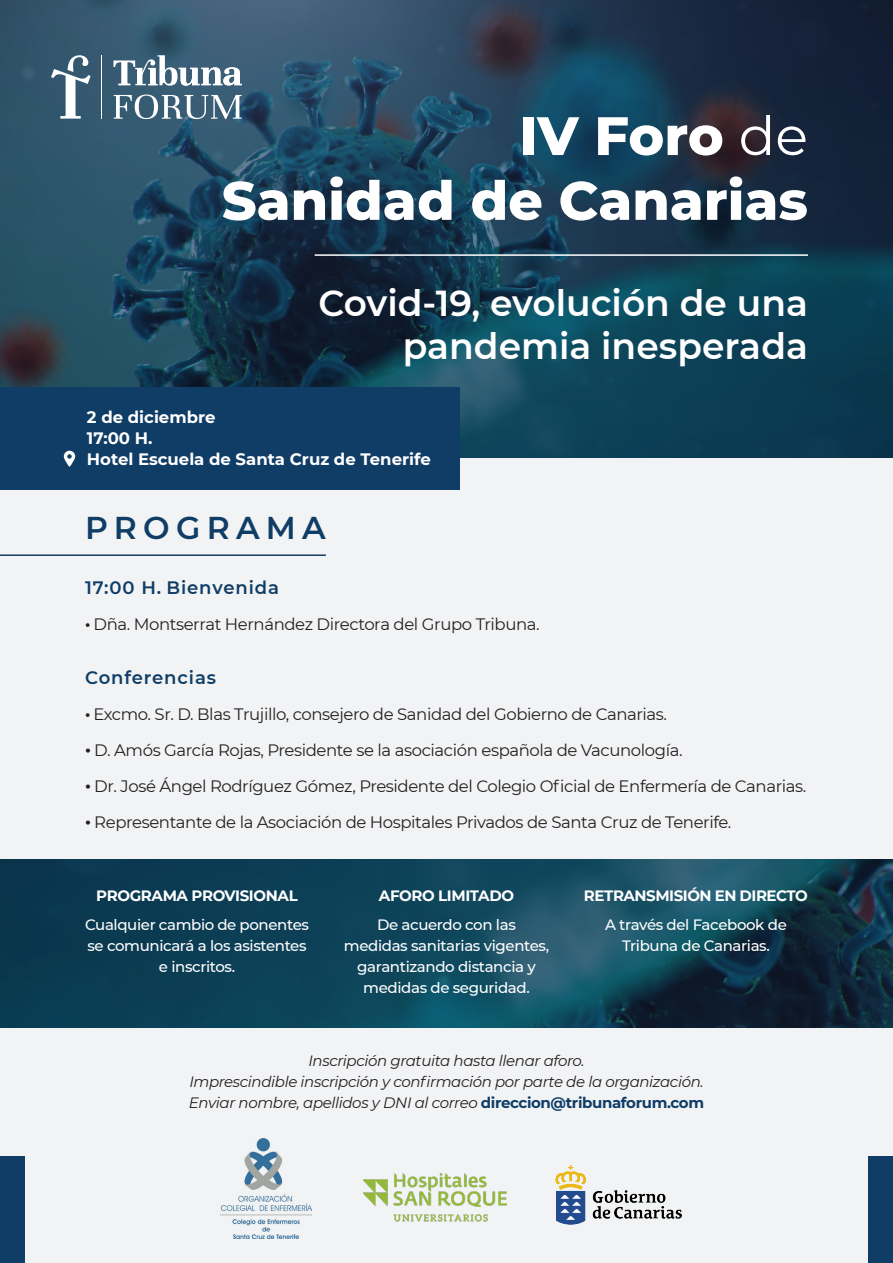
<style>
.page{position:relative;width:893px;height:1263px;background:#fff}
.page>*{position:absolute;margin:0;border:0;box-sizing:border-box;transform-origin:0 0}
.t1{font:800 54px "Montserrat";color:#fff}
.t2{font:600 36px/43.2px "Montserrat";color:#fff;text-align:right}
.t3{font:600 31.5px "Montserrat";letter-spacing:.2em;color:#0f3d66}
.t4{font:600 18px "Montserrat";letter-spacing:.05em;color:#0f3d66}
.t5{font:16.5px "Montserrat";letter-spacing:-.025em;color:#231f20}
.t6{font:700 16.5px "Montserrat";color:#fff}
.t7{font:500 15px/21px "Montserrat";letter-spacing:-.025em;color:#fff;text-align:center}
.t8{font:italic 15px "Montserrat";letter-spacing:-.025em;color:#231f20}
.t9{font:700 15px "Montserrat";letter-spacing:-.03em;color:#fff}
.s1{font-weight:400}
.s2{font-family:"Times New Roman";font-size:15px}
.s3{font-family:"Times New Roman"}
.s4{font-weight:700}
.s5{font-weight:700;font-style:normal;color:#0f3d66}
</style>
<div class="page">
<svg style="left:0;top:858px;width:893px;height:170px;background:#124256"></svg>
<div style="left:0;top:457px;width:893px;height:401px;background:#f2f3f4"></div>
<svg style="left:0;top:0;width:893px;height:457px;background:#1b3f55"></svg>
<div style="left:0;top:1028px;width:893px;height:235px;background:#f2f3f4"></div>
<div style="left:0;top:388px;width:459px;height:102px;background:#0f3d66"></div>
<svg style="left:64px;top:451px;width:11px;height:16px"></svg>
<hr style="left:315px;top:254px;width:493px;height:2px;background:#fff">
<hr style="left:0;top:554px;width:326px;height:2px;background:#0f3d66">
<svg style="left:114px;top:95px;width:128px;height:24px"></svg>
<svg style="left:114px;top:55px;width:128px;height:31px"></svg>
<svg style="left:51px;top:55px;width:40px;height:64px"></svg>
<hr style="left:102px;top:55px;width:1px;height:64px;background:#fff">
<img style="left:220px;top:1138px;width:92px;height:100px">
<img style="left:363px;top:1173px;width:144px;height:49px">
<img style="left:555px;top:1166px;width:126px;height:58px">
<div style="left:869px;top:1156px;width:24px;height:107px;background:#0f3d66"></div>
<div style="left:0;top:1156px;width:24px;height:107px;background:#0f3d66"></div>
<p class="t1" style="left:519px;top:96px;width:290px">IV Foro <span class="s1">de</span></p>
<p class="t1" style="left:222px;top:161px;width:588px">Sanidad de Canarias</p>
<p class="t2" style="left:318px;top:280px;width:491px">Covid-19, evolución de una pandemia inesperada</p>
<p class="t6" style="left:87px;top:405px;width:130px">2 de diciembre</p>
<p class="t6" style="left:87px;top:426px;width:67px">17:00 H.</p>
<p class="t6" style="left:87px;top:447px;width:345px">Hotel Escuela de Santa Cruz de Tenerife</p>
<p class="t3" style="left:85px;top:505px;width:242px">PROGRAMA</p>
<p class="t4" style="left:85px;top:575px;width:195px">17:00 H. Bienvenida</p>
<p class="t5" style="left:85px;top:613px;width:456px"><span class="s2">•</span> Dña. Montserrat Hernández Directora del Grupo Tribuna.</p>
<p class="t4" style="left:85px;top:665px;width:133px">Conferencias</p>
<p class="t5" style="left:85px;top:703px;width:583px"><span class="s2">•</span> Excmo. Sr. D. Blas Trujillo, consejero de Sanidad del Gobierno de Canarias.</p>
<p class="t5" style="left:85px;top:739px;width:599px"><span class="s3">•</span> D. Amós García Rojas, Presidente se la asociación española de Vacunología.</p>
<p class="t5" style="left:85px;top:775px;width:723px"><span class="s3">•</span> Dr. José Ángel Rodríguez Gómez, Presidente del Colegio Oficial de Enfermería de Canarias.</p>
<p class="t5" style="left:85px;top:811px;width:648px"><span class="s3">•</span> Representante de la Asociación de Hospitales Privados de Santa Cruz de Tenerife.</p>
<p class="t7" style="left:85px;top:881px;width:225px;line-height:28.5px"><span class="s4">PROGRAMA PROVISIONAL<br></span>Cualquier cambio de ponentes</p>
<p class="t7" style="left:87px;top:934px;width:221px">se comunicará a los asistentes e inscritos.</p>
<p class="t9" style="left:379px;top:885px;width:137px">AFORO LIMITADO</p>
<p class="t7" style="left:344px;top:913px;width:207px">De acuerdo con las medidas sanitarias vigentes, garantizando distancia y medidas de seguridad.</p>
<p class="t9" style="left:584px;top:885px;width:225px">RETRANSMISIÓN EN DIRECTO</p>
<p class="t7" style="left:605px;top:913px;width:183px">A través del Facebook de<br>Tribuna de Canarias.</p>
<p class="t8" style="left:308px;top:1050px;width:278px">Inscripción gratuita hasta llenar aforo.</p>
<p class="t8" style="left:189px;top:1071px;width:516px">Imprescindible inscripción y confirmación por parte de la organización.</p>
<p class="t8" style="left:189px;top:1092px;width:517px">Enviar nombre, apellidos y DNI al correo <span class="s5">direccion@tribunaforum.com</span></p>
</div>
